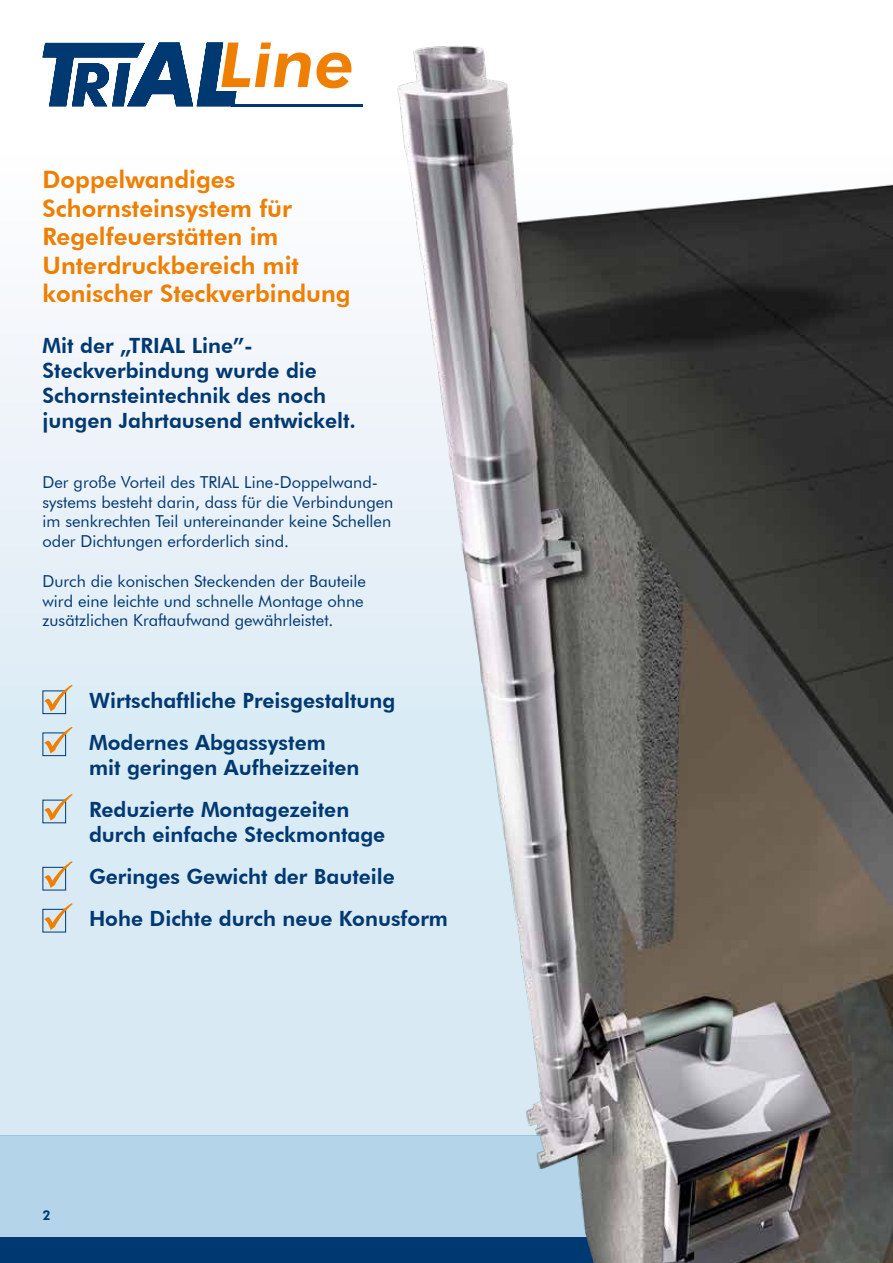
<style>
.page{position:relative;width:893px;height:1263px;background:#fff}
.page>*{position:absolute;margin:0;border:0;box-sizing:border-box;transform-origin:0 0}
.t1{font:800 24px/28.5px "Futura BT";color:#ee7f00}
.t2{font:800 21px/42px "Futura BT";color:#003871}
.t3{font:16.5px/19.8px "Futura BT";color:#003871}
.t4{font:800 13.5px "Futura BT";color:#003871}
</style>
<div class="page">
<div style="left:0;top:1135px;width:893px;height:128px;background:#b3d4e9"></div>
<div style="left:0;top:1237px;width:893px;height:26px;background:#003871"></div>
<div style="left:0;top:0;width:893px;height:1135px;background:linear-gradient(to bottom,#fffefe,#d0e5f2)"></div>
<svg style="left:43px;top:43px;width:206px;height:63px"></svg>
<hr style="left:231px;top:104px;width:132px;height:2px;background:#003871">
<img style="left:249px;top:0;width:644px;height:1263px">
<div style="left:43px;top:690px;width:23px;height:24px;border:1px solid #003871"></div>
<svg style="left:44px;top:685px;width:29px;height:27px"></svg>
<div style="left:43px;top:732px;width:23px;height:24px;border:1px solid #003871"></div>
<svg style="left:44px;top:727px;width:29px;height:27px"></svg>
<svg style="left:44px;top:794px;width:29px;height:27px"></svg>
<svg style="left:44px;top:861px;width:29px;height:27px"></svg>
<svg style="left:44px;top:903px;width:29px;height:27px"></svg>
<p class="t1" style="left:43px;top:165px;width:310px">Doppelwandiges<br>Schornsteinsystem für<br>Regelfeuerstätten im<br>Unterdruckbereich mit konischer Steckverbindung</p>
<p class="t2" style="left:43px;top:332px;width:315px;line-height:25.2px">Mit der „TRIAL Line”-<br>Steckverbindung wurde die<br>Schornsteintechnik des noch jungen Jahrtausend entwickelt.</p>
<p class="t3" style="left:43px;top:472px;width:352px">Der große Vorteil des TRIAL Line-Doppelwand&shy;systems besteht darin, dass für die Verbindungen im senkrechten Teil untereinander keine Schellen oder Dichtungen erforderlich sind.</p>
<p class="t3" style="left:43px;top:571px;width:325px">Durch die konischen Steckenden der Bauteile wird eine leichte und schnelle Montage ohne zusätzlichen Kraftaufwand gewährleistet.</p>
<p class="t2" style="left:89px;top:679px;width:308px">Wirtschaftliche Preisgestaltung<br>Modernes Abgassystem</p>
<p class="t2" style="left:89px;top:746px;width:272px">mit geringen Aufheizzeiten<br>Reduzierte Montagezeiten</p>
<p class="t2" style="left:89px;top:814px;width:360px">durch einfache Steckmontage<br>Geringes Gewicht der Bauteile<br>Hohe Dichte durch neue Konusform</p>
<p class="t4" style="left:43px;top:1207px;width:10px">2</p>
</div>
